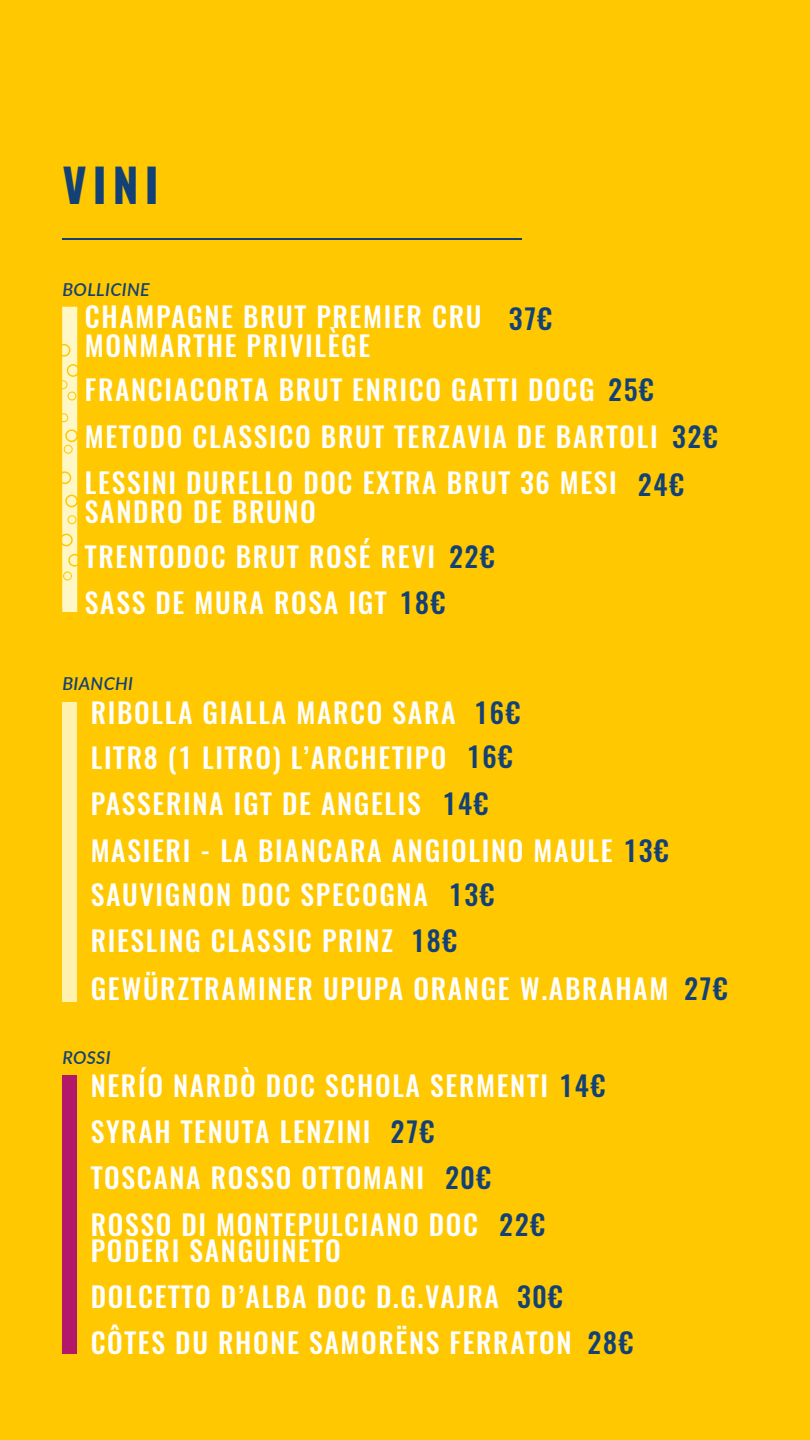
<style>
.page{position:relative;width:810px;height:1440px;background:#ffc800}
.page>*{position:absolute;margin:0;border:0;box-sizing:border-box;transform-origin:0 0}
.t1{font:700 46.05px "Oswald";color:#134176}
.t2{font:500 27.83px/46px "Oswald";letter-spacing:.06em;color:#fff}
.t3{font:500 27.83px "Oswald";color:#134176}
.t4{font:italic 600 17.85px "Lato";letter-spacing:.02em;color:#134176}
.s1{color:#134176}
</style>
<div class="page">
<hr style="left:62px;top:238px;width:460px;height:2px;background:#134176">
<div style="left:62px;top:702px;width:15px;height:300px;background:#fff2ae"></div>
<div style="left:62px;top:1075px;width:15px;height:279px;background:#b31769"></div>
<svg style="left:62px;top:307px;width:15px;height:305px;background:#fff2b0"></svg>
<h1 class="t1" style="left:62px;top:154px;width:98px">VINI</h1>
<p class="t4" style="left:62px;top:276px;width:89px">BOLLICINE</p>
<p class="t2" style="left:85px;top:303px;width:398px;line-height:28.4px">CHAMPAGNE BRUT PREMIER CRU<br>MONMARTHE PRIVILÈGE</p>
<p class="t3" style="left:509px;top:299px;width:45px">37€</p>
<p class="t2" style="left:85px;top:367px;width:634px;line-height:46.4px">FRANCIACORTA BRUT ENRICO GATTI DOCG <span class="s1">25€<br></span>METODO CLASSICO BRUT TERZAVIA DE BARTOLI <span class="s1">32€<br></span>LESSINI DURELLO DOC EXTRA BRUT 36 MESI</p>
<p class="t2" style="left:85px;top:489px;width:232px">SANDRO DE BRUNO</p>
<p class="t3" style="left:638px;top:465px;width:48px">24€</p>
<p class="t2" style="left:85px;top:534px;width:411px">TRENTODOC BRUT ROSÉ REVI <span class="s1">22€<br></span>SASS DE MURA ROSA IGT <span class="s1">18€</span></p>
<p class="t4" style="left:62px;top:671px;width:72px">BIANCHI</p>
<p class="t2" style="left:91px;top:690px;width:580px">RIBOLLA GIALLA MARCO SARA <span class="s1">16€<br></span>LITR8 (1 LITRO) L’ARCHETIPO <span class="s1">16€<br></span>PASSERINA IGT DE ANGELIS <span class="s1">14€<br></span>MASIERI - LA BIANCARA ANGIOLINO MAULE <span class="s1">13€</span></p>
<p class="t2" style="left:91px;top:871px;width:639px;line-height:47.2px">SAUVIGNON DOC SPECOGNA <span class="s1">13€<br></span>RIESLING CLASSIC PRINZ <span class="s1">18€<br></span>GEWÜRZTRAMINER UPUPA ORANGE W.ABRAHAM <span class="s1">27€</span></p>
<p class="t4" style="left:62px;top:1045px;width:50px">ROSSI</p>
<p class="t2" style="left:91px;top:1063px;width:516px">NERÍO NARDÒ DOC SCHOLA SERMENTI <span class="s1">14€<br></span>SYRAH TENUTA LENZINI <span class="s1">27€<br></span>TOSCANA ROSSO OTTOMANI <span class="s1">20€<br></span>ROSSO DI MONTEPULCIANO DOC</p>
<p class="t2" style="left:91px;top:1229px;width:252px">PODERI SANGUINETO</p>
<p class="t3" style="left:499px;top:1205px;width:47px">22€</p>
<p class="t2" style="left:91px;top:1274px;width:544px">DOLCETTO D’ALBA DOC D.G.VAJRA <span class="s1">30€<br></span>CÔTES DU RHONE SAMORËNS FERRATON <span class="s1">28€</span></p>
</div>
